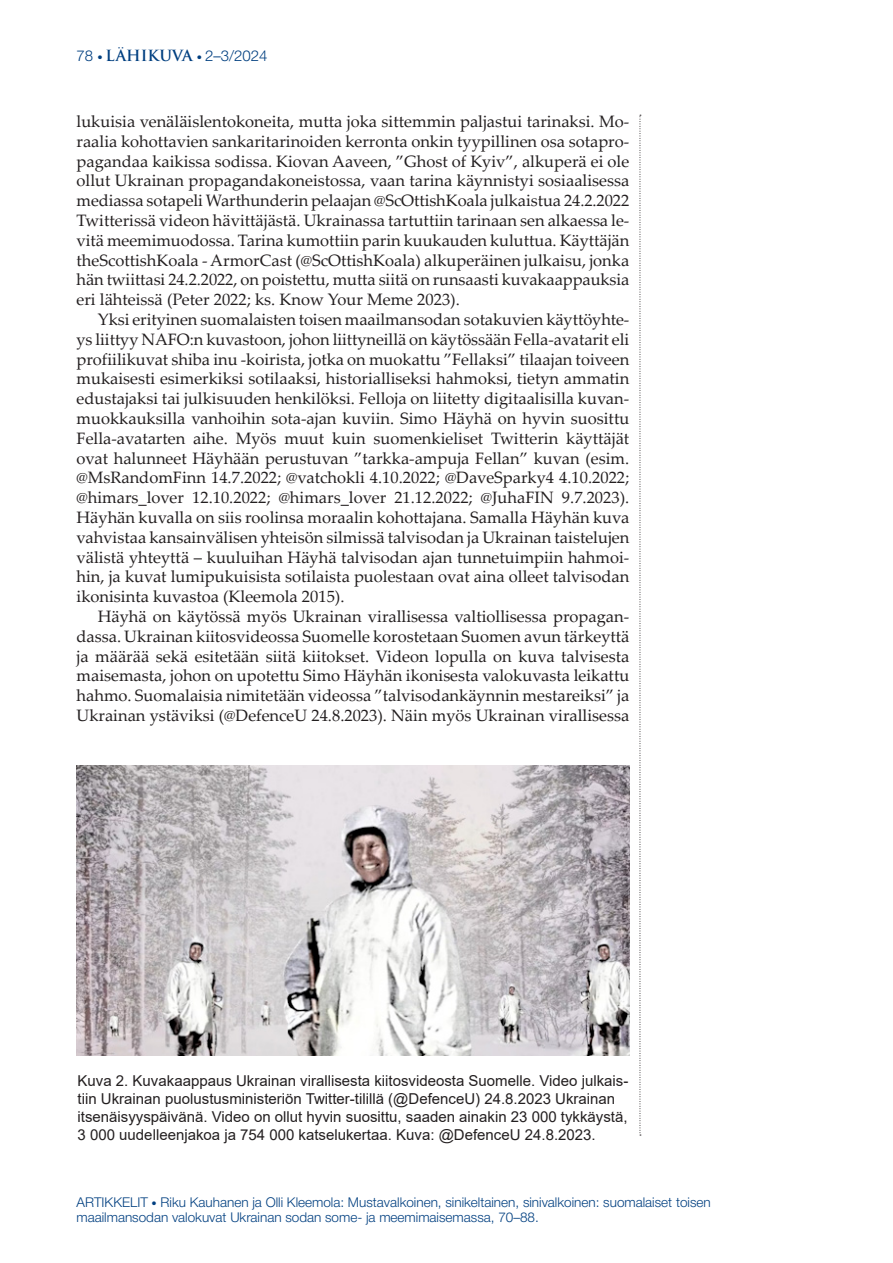
<style>
.page{position:relative;width:893px;height:1263px;background:#fff}
.page>*{position:absolute;margin:0;border:0;box-sizing:border-box;transform-origin:0 0}
.Artikkelit_leipis{font:16.5px/19.8px "Palatino Linotype";color:#231f20;text-align:justify}
.Kuvateksti{font:15px/18px "Arial";color:#231f20}
.t1{font:300 15px "Helvetica Neue";color:#003f80}
.t2{font:300 13.5px/15px "Helvetica Neue";color:#003f80}
.s1{font-weight:400;font-style:italic;font-size:10.5px}
.s2{font-family:"Trajan Pro 3";font-weight:600}
.s3{font-size:10.5px}
</style>
<div class="page">
<svg style="left:640px;top:115px;width:1px;height:1021px"></svg>
<img style="left:77px;top:766px;width:552px;height:289px">
<p class="t1" style="left:77px;top:44px;width:193px">78 <span class="s1">•</span> <span class="s2">LÄHIKUVA</span> <span class="s1">•</span> 2–3/2024</p>
<p class="Artikkelit_leipis" style="left:77px;top:111px;width:554px">lukuisia venäläislentokoneita, mutta joka sittemmin paljastui tarinaksi. Mo&shy;raalia kohottavien sankaritarinoiden kerronta onkin tyypillinen osa sotapro&shy;pagandaa kaikissa sodissa. Kiovan Aaveen, ”Ghost of Kyiv”, alkuperä ei ole ollut Ukrainan propagandakoneistossa, vaan tarina käynnistyi sosiaalisessa mediassa sotapeli Warthunderin pelaajan @ScOttishKoala julkaistua 24.2.2022<br>Twitterissä videon hävittäjästä. Ukrainassa tartuttiin tarinaan sen alkaessa le&shy;vitä meemimuodossa. Tarina kumottiin parin kuukauden kuluttua. Käyttäjän theScottishKoala - ArmorCast (@ScOttishKoala) alkuperäinen julkaisu, jonka hän twiittasi 24.2.2022, on poistettu, mutta siitä on runsaasti kuvakaappauksia eri lähteissä (Peter 2022; ks. Know Your Meme 2023).</p>
<p class="Artikkelit_leipis" style="left:77px;top:309px;width:554px;text-indent:21px">Yksi erityinen suomalaisten toisen maailmansodan sotakuvien käyttöyhte&shy;ys liittyy NAFO:n kuvastoon, johon liittyneillä on käytössään Fella-avatarit eli profiilikuvat shiba inu -koirista, jotka on muokattu ”Fellaksi” tilaajan toiveen mukaisesti esimerkiksi sotilaaksi, historialliseksi hahmoksi, tietyn ammatin edustajaksi tai julkisuuden henkilöksi. Felloja on liitetty digitaalisilla kuvan&shy;muokkauksilla vanhoihin sota-ajan kuviin. Simo Häyhä on hyvin suosittu Fella-avatarten aihe. Myös muut kuin suomenkieliset Twitterin käyttäjät ovat halunneet Häyhään perustuvan ”tarkka-ampuja Fellan” kuvan (esim. @MsRandomFinn 14.7.2022; @vatchokli 4.10.2022; @DaveSparky4 4.10.2022; @himars_lover 12.10.2022; @himars_lover 21.12.2022; @JuhaFIN 9.7.2023).<br>Häyhän kuvalla on siis roolinsa moraalin kohottajana. Samalla Häyhän kuva vahvistaa kansainvälisen yhteisön silmissä talvisodan ja Ukrainan taistelujen välistä yhteyttä – kuuluihan Häyhä talvisodan ajan tunnetuimpiin hahmoi&shy;hin, ja kuvat lumipukuisista sotilaista puolestaan ovat aina olleet talvisodan ikonisinta kuvastoa (Kleemola 2015).</p>
<p class="Artikkelit_leipis" style="left:77px;top:606px;width:554px;text-indent:21px">Häyhä on käytössä myös Ukrainan virallisessa valtiollisessa propagan&shy;dassa. Ukrainan kiitosvideossa Suomelle korostetaan Suomen avun tärkeyttä ja määrää sekä esitetään siitä kiitokset. Videon lopulla on kuva talvisesta maisemasta, johon on upotettu Simo Häyhän ikonisesta valokuvasta leikattu hahmo. Suomalaisia nimitetään videossa ”talvisodankäynnin mestareiksi” ja Ukrainan ystäviksi (@DefenceU 24.8.2023). Näin myös Ukrainan virallisessa</p>
<p class="Kuvateksti" style="left:78px;top:1071px;width:552px">Kuva 2. Kuvakaappaus Ukrainan virallisesta kiitosvideosta Suomelle. Video julkais&shy;tiin Ukrainan puolustusministeriön Twitter-tilillä (@DefenceU) 24.8.2023 Ukrainan itsenäisyyspäivänä. Video on ollut hyvin suosittu, saaden ainakin 23 000 tykkäystä, 3 000 uudelleenjakoa ja 754 000 katselukertaa. Kuva: @DefenceU 24.8.2023.</p>
<p class="t2" style="left:77px;top:1194px;width:636px">ARTIKKELIT <span class="s3">•</span> Riku Kauhanen ja Olli Kleemola: Mustavalkoinen, sinikeltainen, sinivalkoinen: suomalaiset toisen maailmansodan valokuvat Ukrainan sodan some- ja meemimaisemassa, 70–88.</p>
</div>
